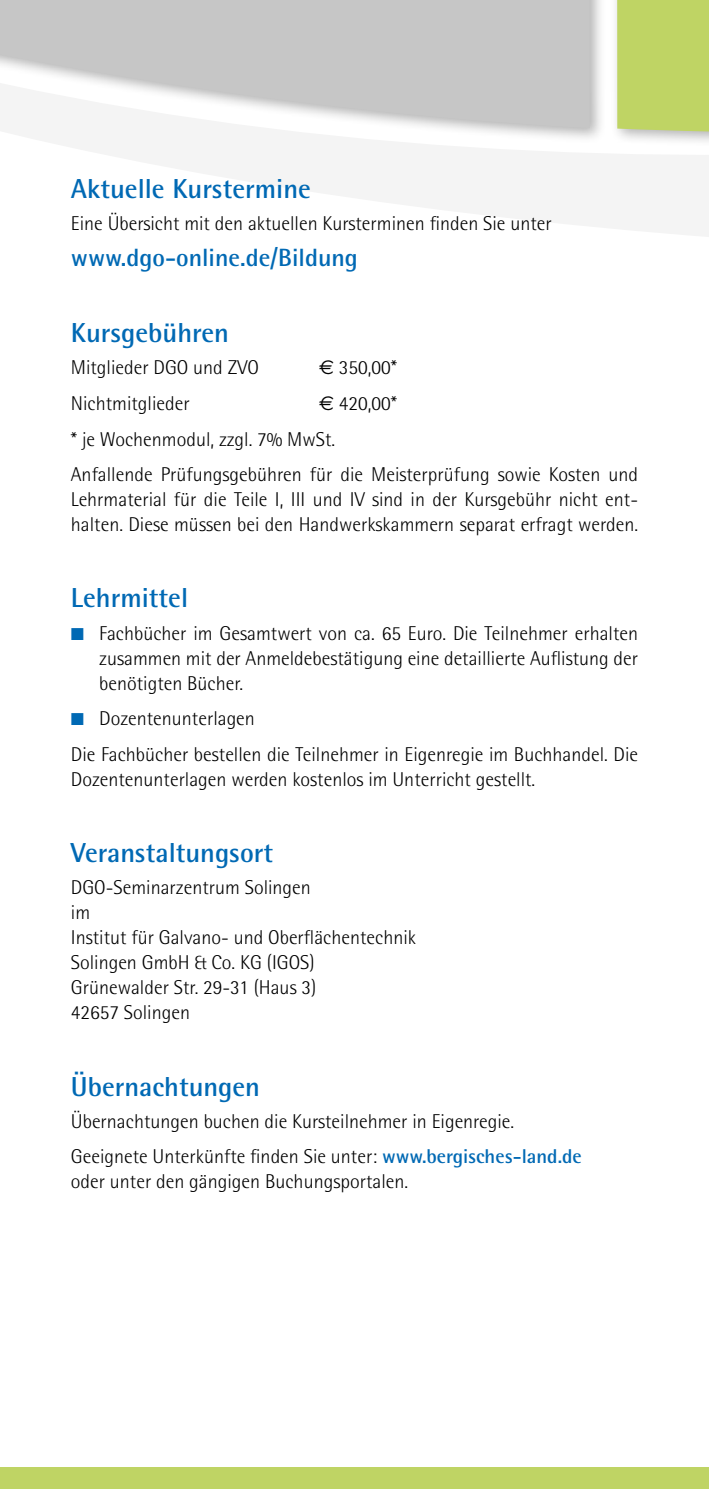
<style>
.page{position:relative;width:709px;height:1489px;background:#fff}
.page>*{position:absolute;margin:0;border:0;box-sizing:border-box;transform-origin:0 0}
.t1{font:700 27.5px "Rotis Semi Sans";color:#0069b4}
.t2{font:700 25px "Rotis Semi Sans";color:#0069b4}
.t3{font:300 20px/25px "Rotis Semi Sans";color:#000}
.s1{font-family:"Euro Sans";font-weight:400}
.s2{font-weight:700;color:#0069b4}
</style>
<div class="page">
<svg style="left:58px;top:144px;width:651px;height:93px"></svg>
<svg style="left:532px;top:0;width:177px;height:221px"></svg>
<div style="left:0;top:0;width:606px;height:144px;background:#f4f4f4"></div>
<svg style="left:0;top:0;width:674px;height:128px;fill:#c6c6c6"></svg>
<div style="left:0;top:1467px;width:709px;height:21px;background:#bfd464"></div>
<h1 class="t1" style="left:71px;top:172px;width:241px">Aktuelle Kurstermine</h1>
<p class="t3" style="left:71px;top:211px;width:482px">Eine Übersicht mit den aktuellen Kursterminen finden Sie unter</p>
<p class="t2" style="left:71px;top:242px;width:288px">www.dgo-online.de/Bildung</p>
<h1 class="t1" style="left:71px;top:316px;width:159px">Kursgebühren</h1>
<p class="t3" style="left:71px;top:355px;width:189px">Mitglieder DGO und ZVO</p>
<p class="t3" style="left:319px;top:355px;width:80px"><span class="s1">€</span> 350,00*</p>
<p class="t3" style="left:71px;top:390px;width:120px">Nichtmitglieder</p>
<p class="t3" style="left:71px;top:385px;width:568px;line-height:35.8px;text-indent:248px"><span class="s1">€</span> 420,00*<br>* je Wochenmodul, zzgl. 7% MwSt.<br>Anfallende Prüfungsgebühren für die Meisterprüfung sowie Kosten und</p>
<p class="t3" style="left:71px;top:487px;width:568px">Lehrmaterial für die Teile I, III und IV sind in der Kursgebühr nicht ent&shy;halten. Diese müssen bei den Handwerkskammern separat erfragt werden.</p>
<h1 class="t1" style="left:71px;top:581px;width:119px">Lehrmittel</h1>
<p class="t3" style="left:99px;top:620px;width:540px;text-align:justify">Fachbücher im Gesamtwert von ca. 65 Euro. Die Teilnehmer erhalten zusammen mit der Anmeldebestätigung eine detaillierte Auflistung der benötigten Bücher.</p>
<p class="t3" style="left:71px;top:700px;width:568px;line-height:35.8px;text-indent:28px">Dozentenunterlagen<br>Die Fachbücher bestellen die Teilnehmer in Eigenregie im Buchhandel. Die</p>
<p class="t3" style="left:71px;top:766px;width:466px">Dozentenunterlagen werden kostenlos im Unterricht gestellt.</p>
<h1 class="t1" style="left:71px;top:836px;width:204px">Veranstaltungsort</h1>
<p class="t3" style="left:71px;top:875px;width:346px">DGO-Seminarzentrum Solingen<br>im<br>Institut für Galvano- und Oberflächentechnik<br>Solingen GmbH &amp; Co. KG (IGOS)<br>Grünewalder Str. 29-31 (Haus 3)<br>42657 Solingen</p>
<h1 class="t1" style="left:71px;top:1069px;width:191px">Übernachtungen</h1>
<p class="t3" style="left:71px;top:1103px;width:512px;line-height:35.5px">Übernachtungen buchen die Kursteilnehmer in Eigenregie.<br>Geeignete Unterkünfte finden Sie unter: <span class="s2">www.bergisches-land.de</span></p>
<p class="t3" style="left:71px;top:1169px;width:339px">oder unter den gängigen Buchungsportalen.</p>
</div>
